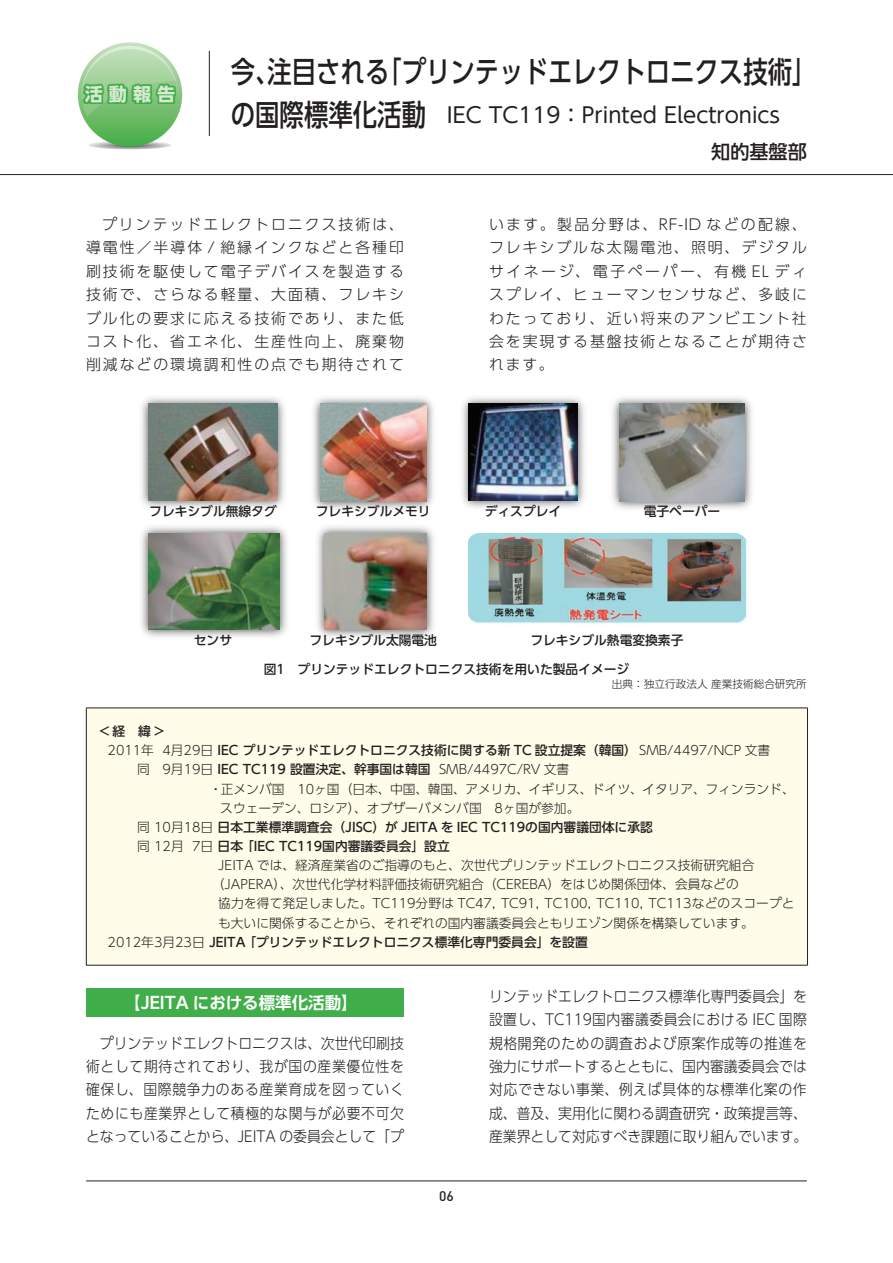
<style>
.page{position:relative;width:893px;height:1263px;background:#fff}
.page>*{position:absolute;margin:0;border:0;box-sizing:border-box;transform-origin:0 0}
.タイトル{font:500 29.7px "UD Shin Go Pro";color:#231f20;scale:.82 1}
.タイトル-2{font:21.3px "UD Shin Go Pro";color:#231f20}
.部署名{font:500 19.2px "UD Shin Go Pro";color:#231f20}
.t1{font:700 18px "UD Shin Go Pro";color:#d8e9d2}
.ヨコ組_UD新ゴ_見出し{font:700 16.5px "UD Shin Go Pro De";color:#fff}
.ヨコ組み_UD新ゴ_本文{font:300 14.85px/23.4px "UD Shin Go Pro";letter-spacing:.085em;color:#231f20;text-align:justify;scale:.93 1}
.ヨコ組み_UD新ゴ_本文-2{font:300 14.85px/23.4px "UD Shin Go Pro";letter-spacing:.085em;color:#231f20;text-align:justify}
.t2{font:500 13.8px "DIN";color:#231f20}
.表内新ゴL_12Q{font:300 12.75px/19.2px "UD Shin Go Pro";color:#231f20}
.表内新ゴL_12Q-2{font:500 12.75px "UD Shin Go Pro";color:#231f20}
.キャプション{font:500 12.75px "UD Shin Go Pro";color:#231f20}
.キャプション_小{font:300 10.65px "UD Shin Go Pro";color:#231f20}
.s1{font-weight:500;font-size:29.7px}
.s2{font-weight:300}
.s3{font-weight:500}
</style>
<div class="page">
<div style="left:86px;top:989px;width:318px;height:28px;background:#40ae49"></div>
<hr style="left:0;top:174px;width:893px;height:1px;background:#231f20">
<hr style="left:209px;top:51px;width:1px;height:85px;background:#231f20">
<svg style="left:89px;top:141px;width:82px;height:8px"></svg>
<svg style="left:78px;top:42px;width:104px;height:105px;background:#66b963"></svg>
<svg style="left:176px;top:70px;width:2px;height:26px"></svg>
<svg style="left:82px;top:46px;width:94px;height:71px;background:#acd6a5"></svg>
<svg style="left:83px;top:83px;width:93px;height:21px;background:#51b357"></svg>
<div style="left:86px;top:708px;width:721px;height:257px;background:#fffde9"></div>
<hr style="left:86px;top:708px;width:722px;height:1px;background:#231f20">
<hr style="left:86px;top:708px;width:1px;height:257px;background:#231f20">
<hr style="left:807px;top:708px;width:1px;height:257px;background:#231f20">
<hr style="left:86px;top:965px;width:722px;height:1px;background:#231f20">
<img style="left:141px;top:397px;width:144px;height:111px">
<img style="left:148px;top:404px;width:130px;height:97px">
<img style="left:313px;top:397px;width:121px;height:112px">
<img style="left:320px;top:404px;width:106px;height:97px">
<img style="left:462px;top:397px;width:123px;height:111px">
<img style="left:469px;top:404px;width:108px;height:97px">
<img style="left:612px;top:397px;width:140px;height:112px">
<img style="left:620px;top:404px;width:124px;height:97px">
<img style="left:141px;top:526px;width:146px;height:111px">
<img style="left:148px;top:534px;width:132px;height:95px">
<img style="left:317px;top:526px;width:117px;height:111px">
<img style="left:325px;top:534px;width:101px;height:96px">
<img style="left:469px;top:534px;width:278px;height:90px">
<hr style="left:86px;top:1181px;width:721px;height:1px;background:#231f20">
<p class="t1" style="left:85px;top:79px;width:92px">活動報告</p>
<p class="タイトル" style="left:231px;top:48px;width:716px">今、注目される「プリンテッドエレクトロニクス技術」</p>
<p class="タイトル-2" style="left:231px;top:97px;width:551px"><span class="s1">の国際標準化活動</span> IEC TC119：Printed Electronics</p>
<p class="部署名" style="left:711px;top:136px;width:97px">知的基盤部</p>
<p class="ヨコ組み_UD新ゴ_本文-2" style="left:86px;top:212px;width:319px;text-indent:16px">プリンテッドエレクトロニクス技術は、導電性／半導体 / 絶縁インクなどと各種印刷技術を駆使して電子デバイスを製造する技術で、さらなる軽量、大面積、フレキシブル化の要求に応える技術であり、また低コスト化、省エネ化、生産性向上、廃棄物削減などの環境調和性の点でも期待されて</p>
<p class="ヨコ組み_UD新ゴ_本文-2" style="left:489px;top:212px;width:319px">います。製品分野は、RF-ID などの配線、フレキシブルな太陽電池、照明、デジタルサイネージ、電子ペーパー、有機 EL ディスプレイ、ヒューマンセンサなど、多岐にわたっており、近い将来のアンビエント社会を実現する基盤技術となることが期待されます。</p>
<p class="表内新ゴL_12Q-2" style="left:149px;top:501px;width:129px">フレキシブル無線タグ</p>
<p class="表内新ゴL_12Q-2" style="left:316px;top:501px;width:116px">フレキシブルメモリ</p>
<p class="表内新ゴL_12Q-2" style="left:485px;top:501px;width:78px">ディスプレイ</p>
<p class="表内新ゴL_12Q-2" style="left:644px;top:501px;width:78px">電子ペーパー</p>
<p class="表内新ゴL_12Q-2" style="left:194px;top:630px;width:40px">センサ</p>
<p class="表内新ゴL_12Q-2" style="left:309px;top:630px;width:129px">フレキシブル太陽電池</p>
<p class="表内新ゴL_12Q-2" style="left:530px;top:630px;width:155px">フレキシブル熱電変換素子</p>
<p class="キャプション" style="left:264px;top:659px;width:367px">図1　プリンテッドエレクトロニクス技術を用いた製品イメージ</p>
<p class="キャプション_小" style="left:612px;top:675px;width:196px">出典：独立行政法人産業技術総合研究所</p>
<p class="表内新ゴL_12Q-2" style="left:99px;top:721px;width:67px">&lt; 経　緯 &gt;</p>
<p class="表内新ゴL_12Q-2" style="left:108px;top:740px;width:664px"><span class="s2">2011年 4月29日</span> IEC プリンテッドエレクトロニクス技術に関する新 TC 設立提案（韓国） <span class="s2">SMB/4497/NCP 文書</span></p>
<p class="表内新ゴL_12Q" style="left:137px;top:759px;width:434px">同 9月19日 <span class="s3">IEC TC119 設置決定、幹事国は韓国</span> SMB/4497C/RV 文書</p>
<p class="表内新ゴL_12Q" style="left:210px;top:779px;width:587px">・正メンバ国　10ヶ国（日本、中国、韓国、アメリカ、イギリス、ドイツ、イタリア、フィンランド、</p>
<p class="表内新ゴL_12Q" style="left:220px;top:798px;width:361px">スウェーデン、ロシア）、オブザーバメンバ国　8ヶ国が参加。</p>
<p class="表内新ゴL_12Q-2" style="left:137px;top:817px;width:517px"><span class="s2">同 10月18日</span>日本工業標準調査会（JISC）が JEITA を IEC TC119の国内審議団体に承認</p>
<p class="表内新ゴL_12Q-2" style="left:137px;top:836px;width:314px"><span class="s2">同 12月 7日</span>日本 「IEC TC119国内審議委員会」設立</p>
<p class="表内新ゴL_12Q" style="left:218px;top:855px;width:538px">JEITA では、経済産業省のご指導のもと、次世代プリンテッドエレクトロニクス技術研究組合</p>
<p class="表内新ゴL_12Q" style="left:212px;top:874px;width:529px">（JAPERA）、次世代化学材料評価技術研究組合（CEREBA）をはじめ関係団体、会員などの</p>
<p class="表内新ゴL_12Q" style="left:218px;top:893px;width:578px">協力を得て発足しました。TC119分野は TC47, TC91, TC100, TC110, TC113などのスコープとも大いに関係することから、それぞれの国内審議委員会ともリエゾン関係を構築しています。</p>
<p class="表内新ゴL_12Q-2" style="left:108px;top:931px;width:482px"><span class="s2">2012年3月23日</span> JEITA 「プリンテッドエレクトロニクス標準化専門委員会」を設置</p>
<p class="ヨコ組_UD新ゴ_見出し" style="left:124px;top:989px;width:235px">【JEITA における標準化活動】</p>
<p class="ヨコ組み_UD新ゴ_本文" style="left:86px;top:1031px;width:343px;text-indent:14px">プリンテッドエレクトロニクスは、次世代印刷技術として期待されており、我が国の産業優位性を確保し、国際競争力のある産業育成を図っていくためにも産業界として積極的な関与が必要不可欠となっていることから、JEITA の委員会として「プ</p>
<p class="t2" style="left:439px;top:1188px;width:16px">06</p>
<p class="ヨコ組み_UD新ゴ_本文" style="left:489px;top:984px;width:344px">リンテッドエレクトロニクス標準化専門委員会」を設置し、TC119国内審議委員会における IEC 国際規格開発のための調査および原案作成等の推進を強力にサポートするとともに、国内審議委員会では対応できない事業、例えば具体的な標準化案の作成、普及、実用化に関わる調査研究・政策提言等、産業界として対応すべき課題に取り組んでいます。</p>
</div>
